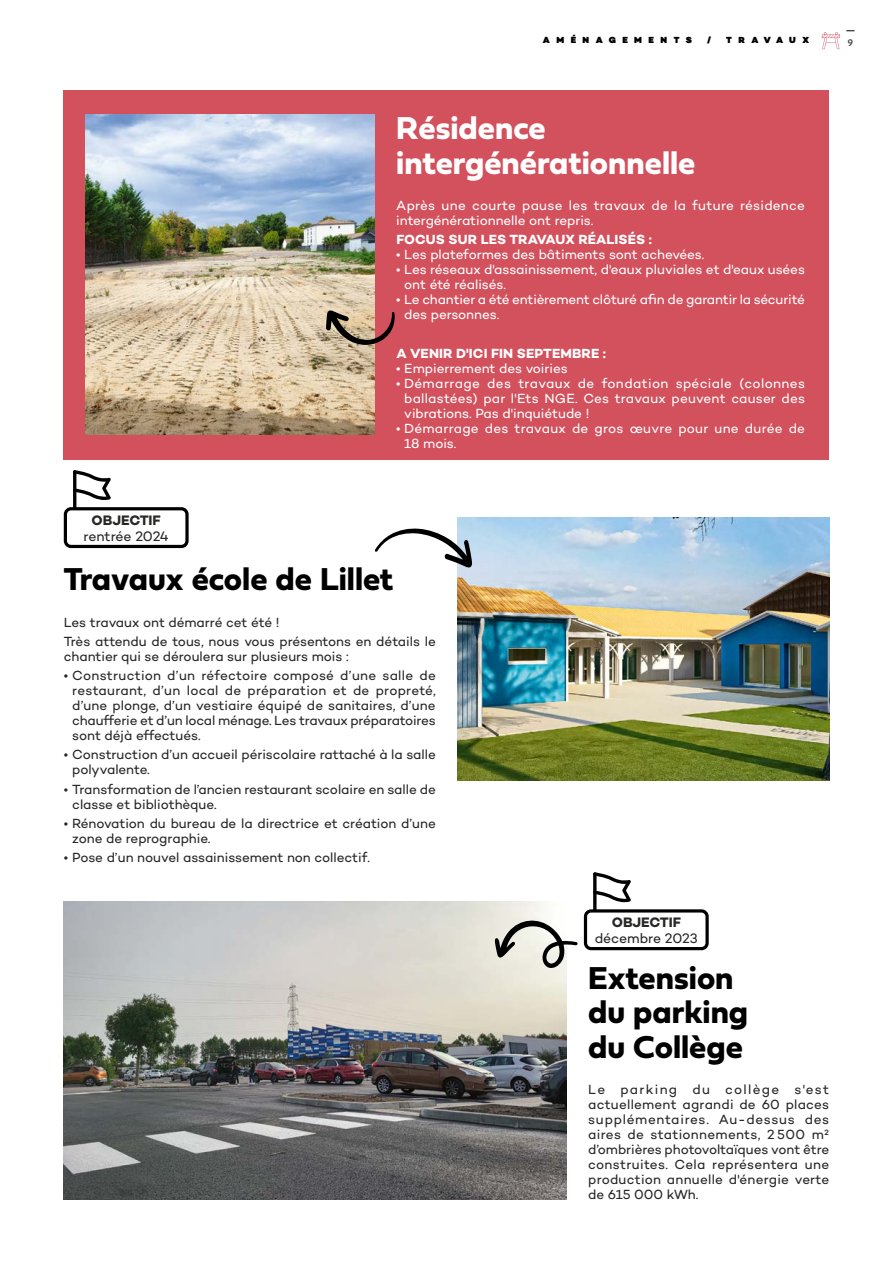
<style>
.page{position:relative;width:893px;height:1263px;background:#fff}
.page>*{position:absolute;margin:0;border:0;box-sizing:border-box;transform-origin:0 0}
.t1{font:33px/34.5px "Fieldwork Geo Bold";color:#000}
.t2{font:33px/34.5px "Fieldwork Geo Bold";color:#fff}
.t3{font:13.95px "Campton";letter-spacing:-.01em;color:#272726}
.t4{font:700 13.95px "Campton";letter-spacing:-.005em;color:#272726}
.t5{font:13.5px/15px "Campton";letter-spacing:-.005em;color:#272726}
.t6{font:13.5px/15px "Campton";letter-spacing:-.005em;color:#fff}
.t7{font:13.5px/15px "Campton";letter-spacing:.015em;color:#fff}
.t8{font:700 13.5px "Campton";letter-spacing:.01em;color:#fff}
.t9{font:10.5px "Acme";color:#4b504f}
.t10{font:900 9px "Campton";letter-spacing:.72em;color:#000}
.t11{font:900 9px "Campton";letter-spacing:.695em;color:#000}
</style>
<div class="page">
<div style="left:64px;top:90px;width:765px;height:369px;background:#d3505d"></div>
<img style="left:64px;top:902px;width:503px;height:297px">
<img style="left:86px;top:115px;width:289px;height:320px">
<img style="left:457px;top:517px;width:372px;height:263px">
<svg style="left:822px;top:32px;width:18px;height:17px"></svg>
<svg style="left:375px;top:528px;width:97px;height:40px"></svg>
<svg style="left:494px;top:917px;width:84px;height:51px"></svg>
<svg style="left:596px;top:872px;width:35px;height:30px"></svg>
<hr style="left:593px;top:872px;width:3px;height:41px;background:#000;border-radius:2px">
<div style="left:584px;top:909px;width:125px;height:41px;border:3px solid #000;border-radius:6px"></div>
<svg style="left:76px;top:470px;width:35px;height:30px"></svg>
<hr style="left:73px;top:470px;width:3px;height:41px;background:#000;border-radius:2px">
<div style="left:64px;top:507px;width:125px;height:41px;border:3px solid #000;border-radius:6px"></div>
<svg style="left:326px;top:309px;width:69px;height:51px"></svg>
<p class="t10" style="left:543px;top:35px;width:151px">AMÉNAGEMENTS</p>
<p class="t10" style="left:707px;top:35px;width:6px">/</p>
<p class="t11" style="left:726px;top:35px;width:84px">TRAVAUX</p>
<p class="t9" style="left:848px;top:36px;width:7px">9</p>
<p class="t4" style="left:92px;top:512px;width:71px">OBJECTIF</p>
<p class="t3" style="left:84px;top:528px;width:87px">rentrée 2024</p>
<h1 class="t2" style="left:396px;top:110px;width:301px">Résidence intergénérationnelle</h1>
<p class="t6" style="left:396px;top:198px;width:410px">Après une courte pause les travaux de la future résidence intergénérationnelle ont repris.</p>
<p class="t8" style="left:396px;top:231px;width:257px">FOCUS SUR LES TRAVAUX RÉALISÉS :</p>
<p class="t6" style="left:396px;top:247px;width:310px">• Les plateformes des bâtiments sont achevées.</p>
<p class="t6" style="left:404px;top:262px;width:402px;text-indent:-8px">• Les réseaux d'assainissement, d'eaux pluviales et d'eaux usées ont été réalisés.</p>
<p class="t6" style="left:404px;top:292px;width:402px;text-indent:-8px">• Le chantier a été entièrement clôturé afin de garantir la sécurité des personnes.</p>
<p class="t8" style="left:396px;top:345px;width:211px">A VENIR D'ICI FIN SEPTEMBRE :</p>
<p class="t6" style="left:396px;top:361px;width:173px">• Empierrement des voiries</p>
<p class="t6" style="left:404px;top:376px;width:402px;text-align:justify;text-indent:-8px">• Démarrage des travaux de fondation spéciale (colonnes ballastées) par l'Ets NGE. Ces travaux peuvent causer des vibrations. Pas d'inquiétude !</p>
<p class="t7" style="left:404px;top:421px;width:402px;text-indent:-8px">• Démarrage des travaux de gros œuvre pour une durée de<br>18 mois.</p>
<h1 class="t1" style="left:64px;top:561px;width:331px">Travaux école de Lillet</h1>
<p class="t5" style="left:64px;top:612px;width:374px;line-height:19.2px">Les travaux ont démarré cet été !<br>Très attendu de tous, nous vous présentons en détails le</p>
<p class="t5" style="left:64px;top:648px;width:286px">chantier qui se déroulera sur plusieurs mois :</p>
<p class="t5" style="left:72px;top:668px;width:365px;text-align:justify;text-indent:-9px">• Construction d’un réfectoire composé d’une salle de restaurant, d’un local de préparation et de propreté, d’une plonge, d’un vestiaire équipé de sanitaires, d’une chaufferie et d’un local ménage. Les travaux préparatoires sont déjà effectués.</p>
<p class="t5" style="left:72px;top:747px;width:365px;text-indent:-9px">• Construction d’un accueil périscolaire rattaché à la salle polyvalente.</p>
<p class="t5" style="left:72px;top:781px;width:365px;text-indent:-9px">• Transformation de l’ancien restaurant scolaire en salle de classe et bibliothèque.</p>
<p class="t5" style="left:72px;top:815px;width:365px;text-indent:-9px">• Rénovation du bureau de la directrice et création d’une zone de reprographie.</p>
<p class="t5" style="left:64px;top:850px;width:308px">• Pose d’un nouvel assainissement non collectif.</p>
<p class="t4" style="left:612px;top:914px;width:71px">OBJECTIF</p>
<p class="t3" style="left:595px;top:930px;width:105px">décembre 2023</p>
<h1 class="t1" style="left:588px;top:959px;width:161px">Extension du parking du Collège</h1>
<p class="t5" style="left:588px;top:1082px;width:242px;text-align:justify">Le parking du collège s'est actuellement agrandi de 60 places supplémentaires. Au-dessus des aires de stationnements, 2 500 m² d’ombrières photovoltaïques vont être construites. Cela représentera une production annuelle d'énergie verte de 615 000 kWh.</p>
</div>
